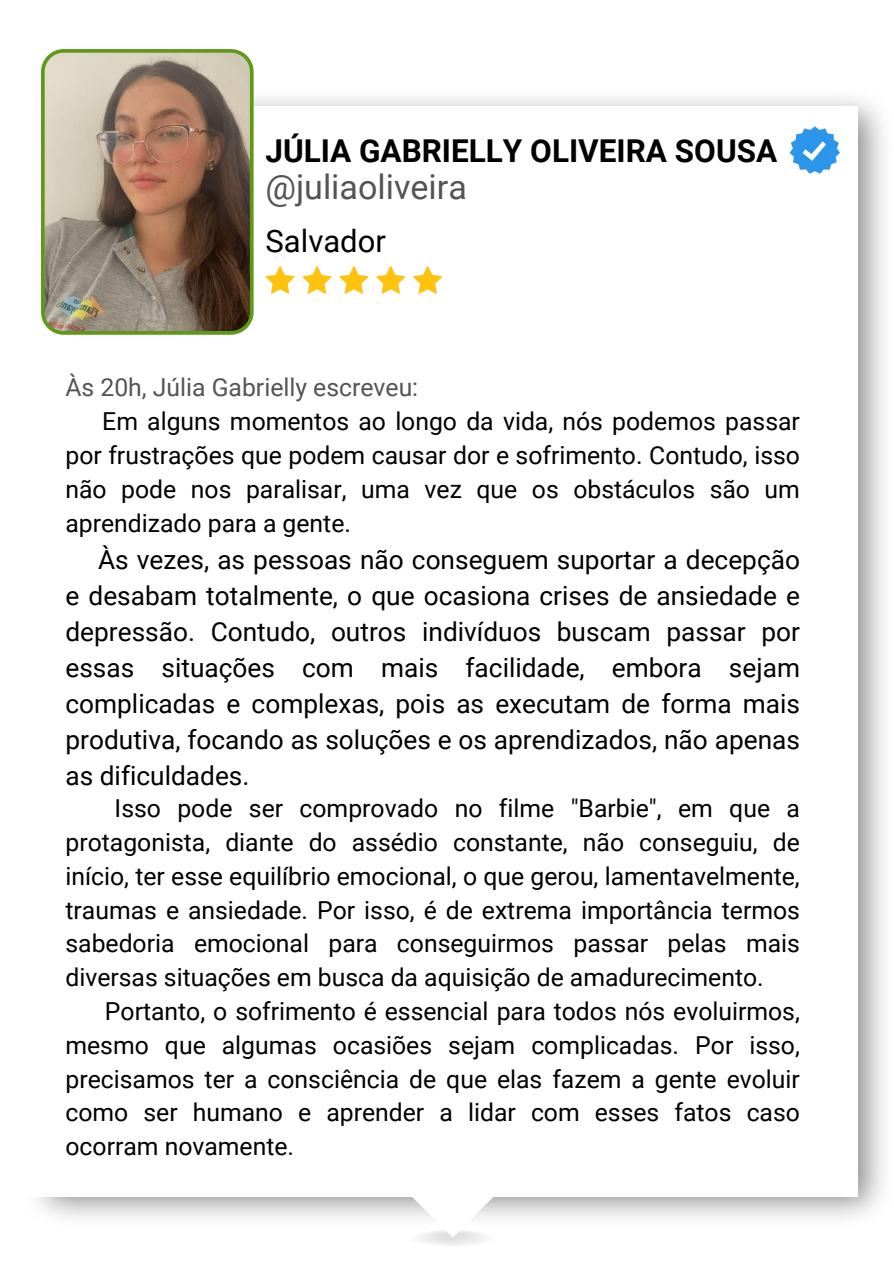
<style>
.page{position:relative;width:894px;height:1264px;background:#fff}
.page>*{position:absolute;margin:0;border:0;box-sizing:border-box;transform-origin:0 0}
.t1{font:34.05px "Roboto";color:#545454}
.t2{font:700 31.5px "Roboto";color:#000}
.t3{font:31.05px "Roboto";color:#000}
.t4{font:26.25px/36px "Roboto";color:#000;text-align:justify}
.t5{font:24.75px/33.8px "Roboto";color:#000;text-align:justify}
.t6{font:24.75px "Roboto";color:#545454}
</style>
<div class="page">
<img style="left:37px;top:88px;width:847px;height:1130px">
<svg style="left:384px;top:1196px;width:137px;height:41px"></svg>
<div style="left:24px;top:107px;width:833px;height:1089px;background:#fff"></div>
<svg style="left:41px;top:49px;width:212px;height:285px;background:#94826c"></svg>
<img style="left:764px;top:98px;width:96px;height:96px">
<svg style="left:265px;top:266px;width:177px;height:28px"></svg>
<p class="t2" style="left:265px;top:133px;width:513px">JÚLIA GABRIELLY OLIVEIRA SOUSA</p>
<p class="t1" style="left:265px;top:168px;width:203px">@juliaoliveira</p>
<p class="t3" style="left:265px;top:223px;width:122px">Salvador</p>
<h1 class="t6" style="left:65px;top:373px;width:354px">Às 20h, Júlia Gabrielly escreveu:</h1>
<p class="t5" style="left:65px;top:405px;width:735px;text-indent:37px">Em alguns momentos ao longo da vida, nós podemos passar por frustrações que podem causar dor e sofrimento. Contudo, isso não pode nos paralisar, uma vez que os obstáculos são um aprendizado para a gente.</p>
<p class="t4" style="left:65px;top:541px;width:735px;text-indent:33px">Às vezes, as pessoas não conseguem suportar a decepção e desabam totalmente, o que ocasiona crises de ansiedade e depressão. Contudo, outros indivíduos buscam passar por essas situações com mais facilidade, embora sejam complicadas e complexas, pois as executam de forma mais produtiva, focando as soluções e os aprendizados, não apenas as dificuldades.</p>
<p class="t5" style="left:65px;top:792px;width:735px;text-indent:49px">Isso pode ser comprovado no filme "Barbie", em que a protagonista, diante do assédio constante, não conseguiu, de início, ter esse equilíbrio emocional, o que gerou, lamentavelmente, traumas e ansiedade. Por isso, é de extrema importância termos sabedoria emocional para conseguirmos passar pelas mais diversas situações em busca da aquisição de amadurecimento.</p>
<p class="t5" style="left:65px;top:994px;width:735px;text-indent:39px">Portanto, o sofrimento é essencial para todos nós evoluirmos, mesmo que algumas ocasiões sejam complicadas. Por isso, precisamos ter a consciência de que elas fazem a gente evoluir como ser humano e aprender a lidar com esses fatos caso ocorram novamente.</p>
</div>
